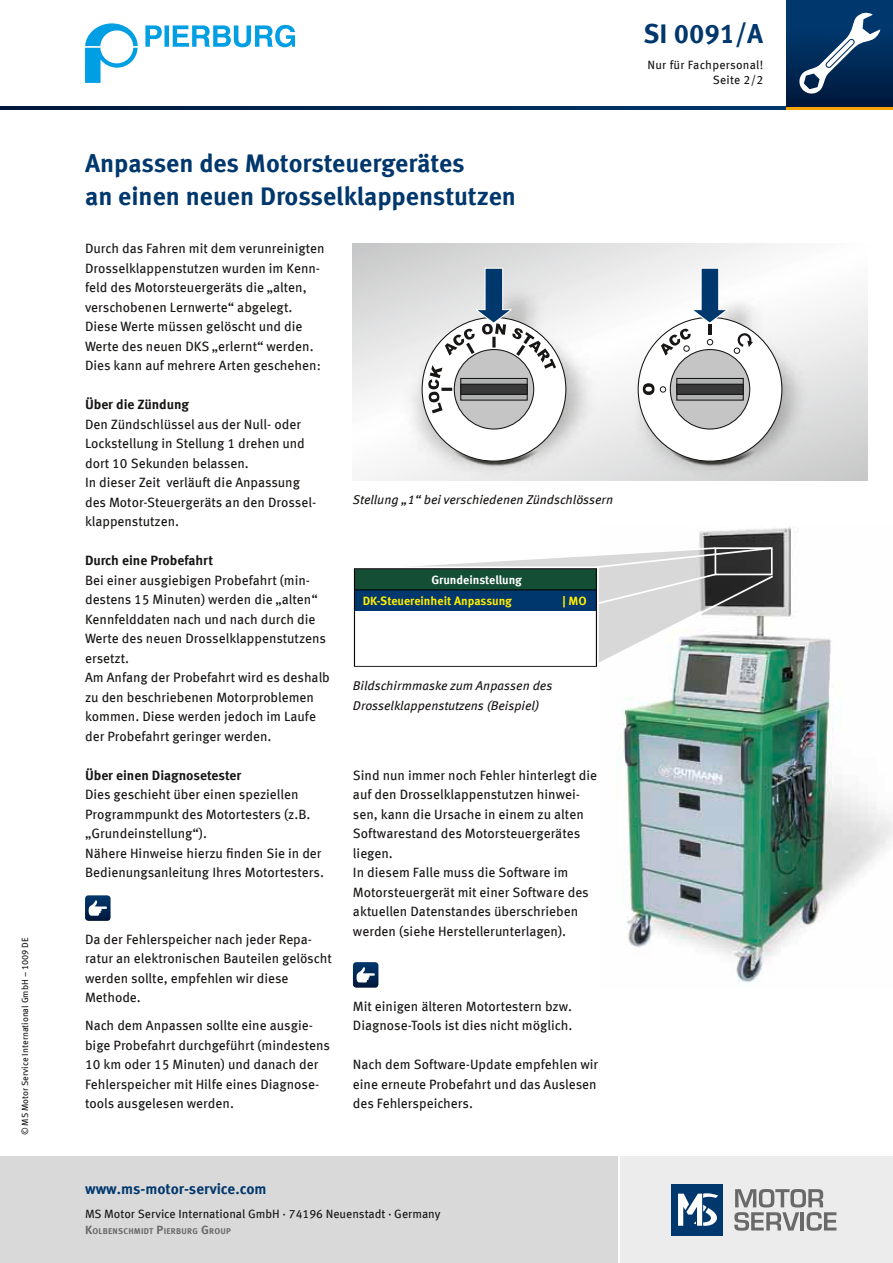
<style>
.page{position:relative;width:893px;height:1263px;background:#fff}
.page>*{position:absolute;margin:0;border:0;box-sizing:border-box;transform-origin:0 0}
.t1{font:700 27px "Meta OFC";color:#00376c}
.t2{font:700 25.5px/33px "Meta OFC";color:#00376c}
.t3{font:700 15px "Meta OFC";color:#00376c}
.t4{font:13.5px/19.5px "Meta OFC";color:#181615}
.t5{font:700 13.5px "Meta OFC";color:#181615}
.t6{font:italic 12.75px/19.5px "Meta OFC";color:#181615}
.t7{font:12px "Meta OFC";color:#181615}
.t8{font:700 12px "Meta OFC";color:#ffed00}
.t9{font:12px/15px "Meta OFC";letter-spacing:.02em;color:#181615;text-align:right}
.t10{font:700 12px "Meta OFC";letter-spacing:-.005em;color:#fff}
.t11{font:9px "Meta OFC";color:#181615}
.t12{font:700 8.4px "Meta OFC";letter-spacing:.03em;color:#696969}
.s1{font-size:12px}
</style>
<div class="page">
<svg style="left:0;top:106px;width:787px;height:4px"></svg>
<svg style="left:787px;top:106px;width:106px;height:4px"></svg>
<div style="left:621px;top:1157px;width:272px;height:106px;background:#ececec"></div>
<div style="left:0;top:1157px;width:617px;height:106px;background:#d9d9da"></div>
<div style="left:672px;top:1184px;width:51px;height:51px;background:#00376c"></div>
<svg style="left:678px;top:1193px;width:40px;height:33px"></svg>
<svg style="left:734px;top:1189px;width:102px;height:42px"></svg>
<div style="left:787px;top:0;width:106px;height:106px;background:linear-gradient(to bottom,#003f78,#001a3e)"></div>
<svg style="left:798px;top:12px;width:82px;height:83px"></svg>
<svg style="left:85px;top:23px;width:53px;height:60px"></svg>
<svg style="left:145px;top:25px;width:150px;height:22px"></svg>
<svg style="left:353px;top:243px;width:514px;height:237px"></svg>
<img style="left:401px;top:275px;width:429px;height:205px">
<div style="left:638px;top:317px;width:144px;height:144px;background:#fff;border-radius:50%"></div>
<div style="left:670px;top:350px;width:80px;height:79px;background:#c5c5c6;border-radius:50%"></div>
<div style="left:677px;top:378px;width:66px;height:22px;background:#b0b2b2"></div>
<div style="left:676px;top:378px;width:68px;height:23px;border:1px solid #181615"></div>
<div style="left:677px;top:384px;width:66px;height:10px;background:#3a3939"></div>
<div style="left:676px;top:384px;width:68px;height:11px;border:1px solid #181615"></div>
<svg style="left:643px;top:383px;width:11px;height:12px"></svg>
<svg style="left:660px;top:387px;width:6px;height:5px"></svg>
<svg style="left:734px;top:332px;width:19px;height:22px"></svg>
<svg style="left:661px;top:267px;width:67px;height:89px"></svg>
<div style="left:422px;top:317px;width:144px;height:144px;background:#fff;border-radius:50%"></div>
<div style="left:454px;top:350px;width:80px;height:79px;background:#c5c5c6;border-radius:50%"></div>
<svg style="left:428px;top:267px;width:128px;height:146px"></svg>
<img style="left:617px;top:527px;width:276px;height:456px">
<svg style="left:355px;top:546px;width:419px;height:122px"></svg>
<hr style="left:355px;top:589px;width:241px;height:1px;background:#000">
<div style="left:352px;top:566px;width:247px;height:102px;border:2px solid #fff"></div>
<svg style="left:85px;top:895px;width:26px;height:26px"></svg>
<svg style="left:353px;top:962px;width:25px;height:26px"></svg>
<p class="t11" style="left:19px;top:1135px;width:200px;rotate:-90deg">© MS Motor Service International GmbH – 1009 DE</p>
<h2 class="t2" style="left:85px;top:147px;width:432px">Anpassen des Motorsteuergerätes<br>an einen neuen Drosselklappenstutzen</h2>
<p class="t4" style="left:85px;top:239px;width:241px">Durch das Fahren mit dem verunreinigten Drosselklappenstutzen wurden im Kenn&shy;feld des Motorsteuergeräts die „alten, verschobenen Lernwerte“ abgelegt.<br>Diese Werte müssen gelöscht und die Werte des neuen DKS „erlernt“ werden.<br>Dies kann auf mehrere Arten geschehen:</p>
<p class="t5" style="left:85px;top:396px;width:106px">Über die Zündung</p>
<p class="t4" style="left:85px;top:414px;width:233px">Den Zündschlüssel aus der Null- oder<br>Lockstellung in Stellung 1 drehen und dort 10 Sekunden belassen.<br>In dieser Zeit verläuft die Anpassung des Motor-Steuergeräts an den Drossel&shy;klappenstutzen.</p>
<p class="t5" style="left:85px;top:552px;width:130px">Durch eine Probefahrt</p>
<p class="t4" style="left:85px;top:570px;width:246px">Bei einer ausgiebigen Probefahrt (min&shy;destens 15 Minuten) werden die „alten“ Kennfelddaten nach und nach durch die Werte des neuen Drosselklappenstutzens ersetzt.<br>Am Anfang der Probefahrt wird es deshalb zu den beschriebenen Motorproblemen kommen. Diese werden jedoch im Laufe der Probefahrt geringer werden.</p>
<p class="t5" style="left:85px;top:766px;width:158px">Über einen Diagnosetester</p>
<p class="t4" style="left:85px;top:785px;width:240px">Dies geschieht über einen speziellen Programmpunkt des Motortesters (z.B. „Grundeinstellung“).<br>Nähere Hinweise hierzu finden Sie in der Bedienungsanleitung Ihres Motortesters.</p>
<p class="t4" style="left:85px;top:929px;width:248px">Da der Fehlerspeicher nach jeder Repa&shy;ratur an elektronischen Bauteilen gelöscht werden sollte, empfehlen wir diese<br>Methode.</p>
<p class="t4" style="left:85px;top:1016px;width:246px">Nach dem Anpassen sollte eine ausgie&shy;bige Probefahrt durchgeführt (mindestens 10 km oder 15 Minuten) und danach der Fehlerspeicher mit Hilfe eines Diagnose&shy;tools ausgelesen werden.</p>
<p class="t6" style="left:353px;top:489px;width:262px">Stellung „1“ bei verschiedenen Zündschlössern</p>
<p class="t10" style="left:431px;top:572px;width:92px">Grundeinstellung</p>
<p class="t8" style="left:363px;top:593px;width:151px">DK-Steuereinheit Anpassung</p>
<p class="t8" style="left:563px;top:593px;width:26px">| MO</p>
<p class="t6" style="left:353px;top:676px;width:201px">Bildschirmmaske zum Anpassen des<br>Drosselklappenstutzens (Beispiel)</p>
<p class="t4" style="left:353px;top:765px;width:246px">Sind nun immer noch Fehler hinterlegt die auf den Drosselklappenstutzen hinwei&shy;sen, kann die Ursache in einem zu alten Softwarestand des Motorsteuergerätes liegen.<br>In diesem Falle muss die Software im Motorsteuergerät mit einer Software des aktuellen Datenstandes überschrieben werden (siehe Herstellerunterlagen).</p>
<p class="t4" style="left:353px;top:996px;width:221px">Mit einigen älteren Motortestern bzw.<br>Diagnose-Tools ist dies nicht möglich.</p>
<p class="t4" style="left:353px;top:1055px;width:247px;text-align:justify">Nach dem Software-Update empfehlen wir eine erneute Probefahrt und das Auslesen des Fehlerspeichers.</p>
<p class="t3" style="left:85px;top:1179px;width:183px">www.ms-motor-service.com</p>
<p class="t7" style="left:85px;top:1206px;width:357px">MS Motor Service International GmbH · 74196 Neuenstadt · Germany</p>
<p class="t12" style="left:85px;top:1226px;width:147px"><span class="s1">K</span>OLBENSCHMIDT <span class="s1">P</span>IERBURG <span class="s1">G</span> ROUP</p>
<h1 class="t1" style="left:644px;top:16px;width:121px">SI 0091/A</h1>
<p class="t9" style="left:647px;top:57px;width:117px">Nur für Fachpersonal!<br>Seite 2/2</p>
</div>
